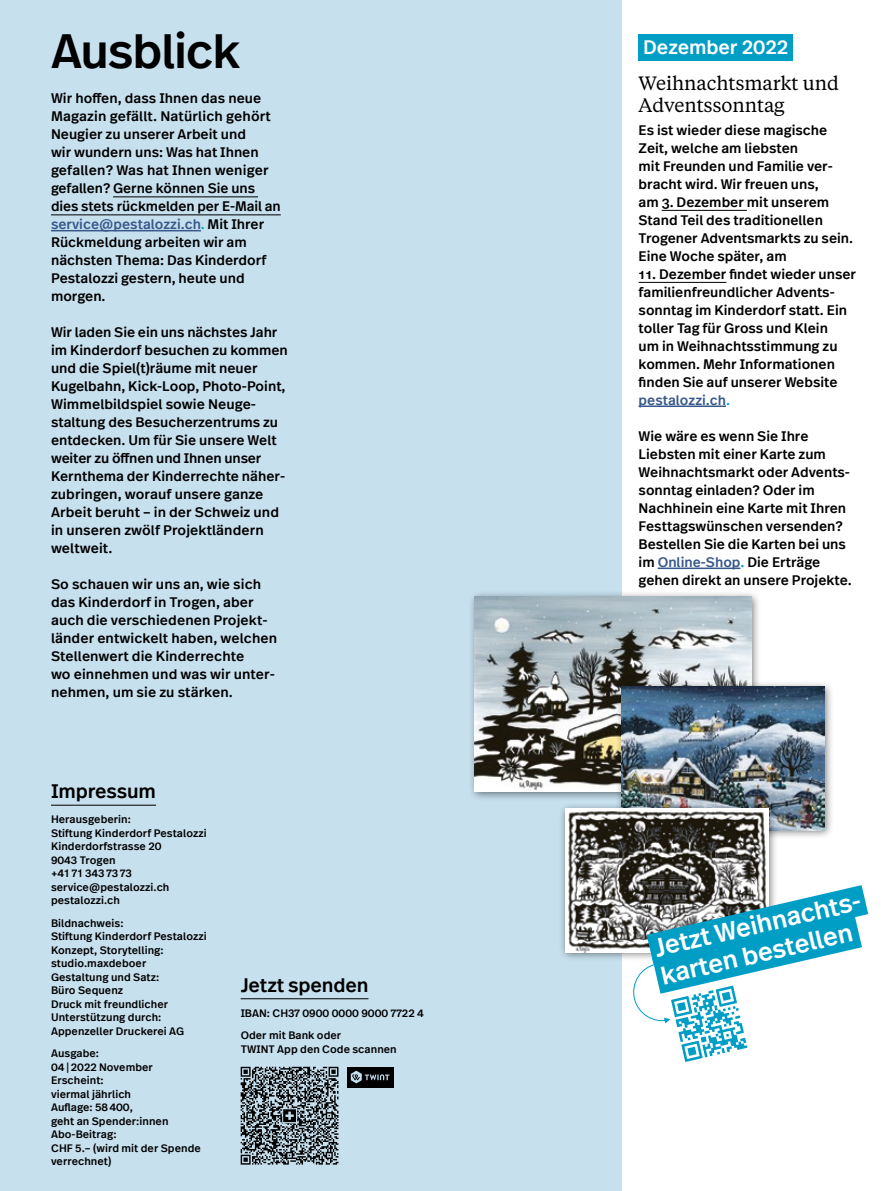
<style>
.page{position:relative;width:893px;height:1191px;background:#fff}
.page>*{position:absolute;margin:0;border:0;box-sizing:border-box;transform-origin:0 0}
.t1{font:500 48px "Real Text Pro";letter-spacing:-.025em;color:#000}
.t2{font:500 25.5px/28.5px "Real Text Pro";color:#fff}
.t3{font:500 19.5px "Real Text Pro";letter-spacing:-.01em;color:#000}
.t4{font:500 19.5px "Real Text Pro";letter-spacing:-.005em;color:#fff}
.t5{font:19.2px/22.5px "Tiempos Text";letter-spacing:-.005em;color:#000}
.t6{font:500 13.8px/18px "Real Text Pro";color:#000}
.t7{font:500 10.8px/13.5px "Real Text Pro";letter-spacing:.005em;color:#000}
.s1{color:#38598b}
.s2{color:#009dc5}
</style>
<div class="page">
<div style="left:0;top:0;width:621px;height:1191px;background:#c7e0ee"></div>
<hr style="left:662px;top:210px;width:85px;height:1px;background:#000">
<hr style="left:639px;top:282px;width:87px;height:1px;background:#000">
<hr style="left:639px;top:405px;width:87px;height:2px;background:#38598b">
<hr style="left:658px;top:567px;width:82px;height:2px;background:#38598b">
<hr style="left:241px;top:998px;width:127px;height:1px;background:#000">
<hr style="left:51px;top:804px;width:105px;height:1px;background:#000">
<div style="left:468px;top:590px;width:293px;height:211px;background:#000;opacity:.5"></div>
<img style="left:475px;top:596px;width:276px;height:195px">
<div style="left:615px;top:680px;width:220px;height:159px;background:#000;opacity:.5"></div>
<img style="left:622px;top:686px;width:203px;height:144px">
<div style="left:558px;top:802px;width:220px;height:159px;background:#000;opacity:.5"></div>
<img style="left:565px;top:808px;width:203px;height:144px">
<hr style="left:113px;top:196px;width:145px;height:1px;background:#000">
<hr style="left:51px;top:214px;width:230px;height:1px;background:#000">
<hr style="left:51px;top:230px;width:150px;height:1px;background:#38598b">
<svg style="left:240px;top:1066px;width:99px;height:99px"></svg>
<svg style="left:241px;top:1066px;width:97px;height:98px"></svg>
<div style="left:282px;top:1108px;width:15px;height:15px;border:1px solid #fff"></div>
<div style="left:347px;top:1066px;width:47px;height:21px;background:#000"></div>
<svg style="left:351px;top:1070px;width:38px;height:13px"></svg>
<div style="left:639px;top:34px;width:154px;height:27px;background:#009dc5"></div>
<svg style="left:631px;top:885px;width:237px;height:177px"></svg>
<h1 class="t1" style="left:51px;top:18px;width:191px">Ausblick</h1>
<p class="t6" style="left:51px;top:89px;width:231px">Wir hoffen, dass Ihnen das neue<br>Magazin gefällt. Natürlich gehört<br>Neugier zu unserer Arbeit und<br>wir wundern uns: Was hat Ihnen gefallen? Was hat Ihnen weniger gefallen? Gerne können Sie uns dies stets rückmelden per E-Mail an <span class="s1">service@pestalozzi.ch</span><span class="s2">.</span> Mit Ihrer<br>Rückmeldung arbeiten wir am nächsten Thema: Das Kinderdorf<br>Pestalozzi gestern, heute und morgen.</p>
<p class="t6" style="left:51px;top:323px;width:238px">Wir laden Sie ein uns nächstes Jahr im Kinderdorf besuchen zu kommen und die Spiel(t)räume mit neuer<br>Kugelbahn, Kick-Loop, Photo-Point,<br>Wimmelbildspiel sowie Neuge&shy;staltung des Besucherzentrums zu entdecken. Um für Sie unsere Welt weiter zu öffnen und Ihnen unser<br>Kernthema der Kinderrechte näher&shy;zubringen, worauf unsere ganze<br>Arbeit beruht – in der Schweiz und in unseren zwölf Projektländern weltweit.</p>
<p class="t6" style="left:51px;top:575px;width:228px">So schauen wir uns an, wie sich das Kinderdorf in Trogen, aber auch die verschiedenen Projekt&shy;länder entwickelt haben, welchen<br>Stellenwert die Kinderrechte<br>wo einnehmen und was wir unter&shy;nehmen, um sie zu stärken.</p>
<h3 class="t3" style="left:51px;top:778px;width:107px">Impressum</h3>
<p class="t7" style="left:51px;top:812px;width:157px">Herausgeberin:<br>Stiftung Kinderdorf Pestalozzi<br>Kinderdorfstrasse 20<br>9043 Trogen<br>+41 71 343 73 73 service@pestalozzi.ch pestalozzi.ch</p>
<p class="t7" style="left:51px;top:916px;width:157px">Bildnachweis:<br>Stiftung Kinderdorf Pestalozzi<br>Konzept, Storytelling: studio.maxdeboer<br>Gestaltung und Satz:<br>Büro Sequenz<br>Druck mit freundlicher<br>Unterstützung durch:<br>Appenzeller Druckerei AG</p>
<p class="t7" style="left:51px;top:1046px;width:151px">Ausgabe:<br>04 | 2022 November<br>Erscheint:<br>viermal jährlich<br>Auflage: 58 400,<br>geht an Spender:innen<br>Abo-Beitrag:<br>CHF 5.– (wird mit der Spende verrechnet)</p>
<h3 class="t3" style="left:241px;top:971px;width:129px">Jetzt spenden</h3>
<p class="t7" style="left:241px;top:1001px;width:185px;line-height:22.5px">IBAN: CH37 0900 0000 9000 7722 4<br>Oder mit Bank oder</p>
<p class="t7" style="left:241px;top:1042px;width:158px">TWINT App den Code scannen</p>
<h3 class="t4" style="left:643px;top:33px;width:147px">Dezember 2022</h3>
<h3 class="t5" style="left:639px;top:71px;width:202px">Weihnachtsmarkt und<br>Adventssonntag</h3>
<p class="t6" style="left:639px;top:120px;width:216px">Es ist wieder diese magische<br>Zeit, welche am liebsten<br>mit Freunden und Familie ver&shy;bracht wird. Wir freuen uns,<br>am 3. Dezember mit unserem<br>Stand Teil des traditionellen<br>Trogener Adventsmarkts zu sein.<br>Eine Woche später, am</p>
<p class="t6" style="left:639px;top:264px;width:219px">11. Dezember findet wieder unser familienfreundlicher Advents&shy;sonntag im Kinderdorf statt. Ein toller Tag für Gross und Klein<br>um in Weihnachtsstimmung zu kommen. Mehr Informationen finden Sie auf unserer Website <span class="s1">pestalozzi.ch</span><span class="s2">.</span></p>
<p class="t6" style="left:639px;top:426px;width:215px">Wie wäre es wenn Sie Ihre<br>Liebsten mit einer Karte zum<br>Weihnachtsmarkt oder Advents&shy;sonntag einladen? Oder im<br>Nachhinein eine Karte mit Ihren<br>Festtagswünschen versenden?<br>Bestellen Sie die Karten bei uns im <span class="s1">Online-Shop</span><span class="s2">.</span> Die Erträge gehen direkt an unsere Projekte.</p>
<h2 class="t2" style="left:651px;top:933px;width:213px;rotate:-13deg">Jetzt Weihnachts&shy;karten bestellen</h2>
</div>
